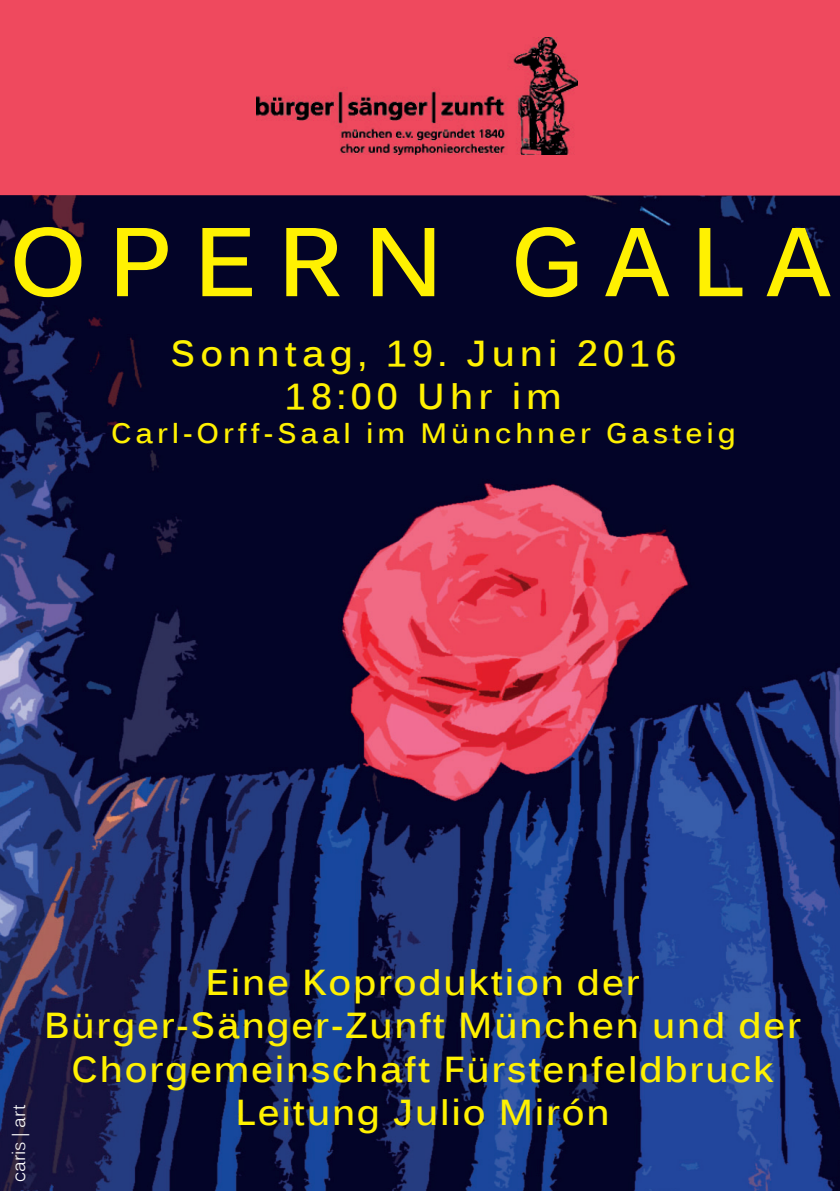
<style>
.page{position:relative;width:840px;height:1191px;background:#fff}
.page>*{position:absolute;margin:0;border:0;box-sizing:border-box;transform-origin:0 0}
.t1{font:700 96px "Kalinga";letter-spacing:.22em;color:#fff101}
.t2{font:700 36px/43.2px "Kalinga";letter-spacing:.05em;color:#fff101;text-align:center}
.t3{font:700 36px/43.2px "Kalinga";letter-spacing:.14em;color:#fff101;text-align:center}
.t4{font:700 28px "Kalinga";letter-spacing:.14em;color:#fff101}
.t5{font:18px "Kalinga";color:#fff}
</style>
<div class="page">
<img style="left:0;top:196px;width:839px;height:995px">
<div style="left:0;top:0;width:839px;height:196px;background:#ef495e"></div>
<img style="left:256px;top:38px;width:321px;height:116px">
<h1 class="t1" style="left:9px;top:199px;width:822px">OPERN GALA</h1>
<p class="t3" style="left:170px;top:335px;width:507px">Sonntag, 19. Juni 2016<br>18:00 Uhr im</p>
<p class="t4" style="left:111px;top:415px;width:626px">Carl-Orff-Saal im Münchner Gasteig</p>
<p class="t5" style="left:7px;top:1182px;width:79px;rotate:-90deg">caris | art</p>
<p class="t2" style="left:44px;top:964px;width:757px">Eine Koproduktion der<br>Bürger-Sänger-Zunft München und der<br>Chorgemeinschaft Fürstenfeldbruck<br>Leitung Julio Mirón</p>
</div>
